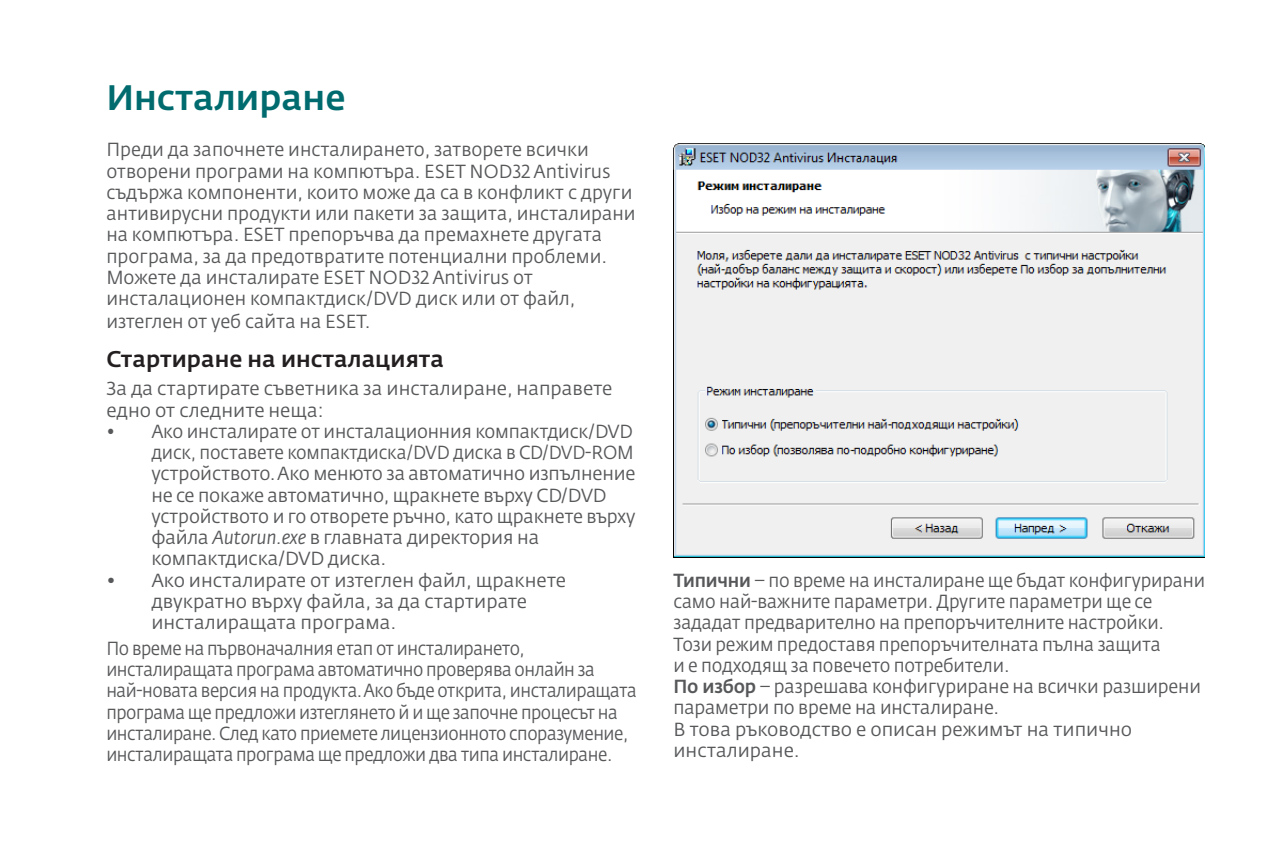
<style>
.page{position:relative;width:1276px;height:851px;background:#fff}
.page>*{position:absolute;margin:0;border:0;box-sizing:border-box;transform-origin:0 0}
.t1{font:500 35px "Fedra Sans Alt Pro";color:#006b6e}
.t2{font:500 22.5px "Fedra Sans Alt Pro";color:#231f20}
.t3{font:18.75px/21.5px "Fedra Sans Alt Pro";letter-spacing:-.01em;color:#57585a}
.t4{font:18.75px/21.2px "Fedra Sans Alt Pro";letter-spacing:-.01em;color:#57585a;scale:.94 1}
.t5{font:18.75px/21.2px "Fedra Sans Alt Pro";letter-spacing:-.01em;color:#57585a;scale:.91 1}
.t6{font:18.75px/21.2px "Fedra Sans Alt Pro";letter-spacing:-.01em;color:#57585a;scale:.93 1}
.s1{font-style:italic}
.s2{font-weight:500}
</style>
<div class="page">
<img style="left:673px;top:144px;width:531px;height:413px">
<h1 class="t1" style="left:106px;top:76px;width:241px">Инсталиране</h1>
<p class="t3" style="left:106px;top:139px;width:531px">Преди да започнете инсталирането, затворете всички отворени програми на компютъра. ESET NOD32 Antivirus съдържа компоненти, които може да са в конфликт с други антивирусни продукти или пакети за защита, инсталирани на компютъра. ESET препоръчва да премахнете другата програма, за да предотвратите потенциални проблеми.<br>Можете да инсталирате ESET NOD32 Antivirus от инсталационен компактдиск/DVD диск или от файл, изтеглен от уеб сайта на ESET.</p>
<p class="t2" style="left:106px;top:344px;width:339px">Стартиране на инсталацията</p>
<p class="t3" style="left:106px;top:378px;width:508px">За да стартирате съветника за инсталиране, направете едно от следните неща:</p>
<p class="t6" style="left:151px;top:420px;width:522px;text-indent:-45px">• Ако инсталирате от инсталационния компактдиск/DVD диск, поставете компактдиска/DVD диска в CD/DVD-ROM устройството. Ако менюто за автоматично изпълнение не се покаже автоматично, щракнете върху CD/DVD устройството и го отворете ръчно, като щракнете върху файла <span class="s1">Autorun.exe</span> в главната директория на компактдиска/DVD диска.</p>
<p class="t3" style="left:151px;top:569px;width:416px;text-indent:-45px">• Ако инсталирате от изтеглен файл, щракнете двукратно върху файла, за да стартирате инсталиращата програма.</p>
<p class="t5" style="left:106px;top:637px;width:584px">По време на първоначалния етап от инсталирането, инсталиращата програма автоматично проверява онлайн за най-новата версия на продукта. Ако бъде открита, инсталиращата програма ще предложи изтеглянето й и ще започне процесът на инсталиране. След като приемете лицензионното споразумение, инсталиращата програма ще предложи два типа инсталиране.</p>
<p class="t4" style="left:673px;top:569px;width:567px"><span class="s2">Типични</span> – по време на инсталиране ще бъдат конфигурирани само най-важните параметри. Другите параметри ще се зададат предварително на препоръчителните настройки.<br>Този режим предоставя препоръчителната пълна защита<br>и е подходящ за повечето потребители.<br><span class="s2">По избор</span> – разрешава конфигуриране на всички разширени параметри по време на инсталиране.<br>В това ръководство е описан режимът на типично инсталиране.</p>
</div>
